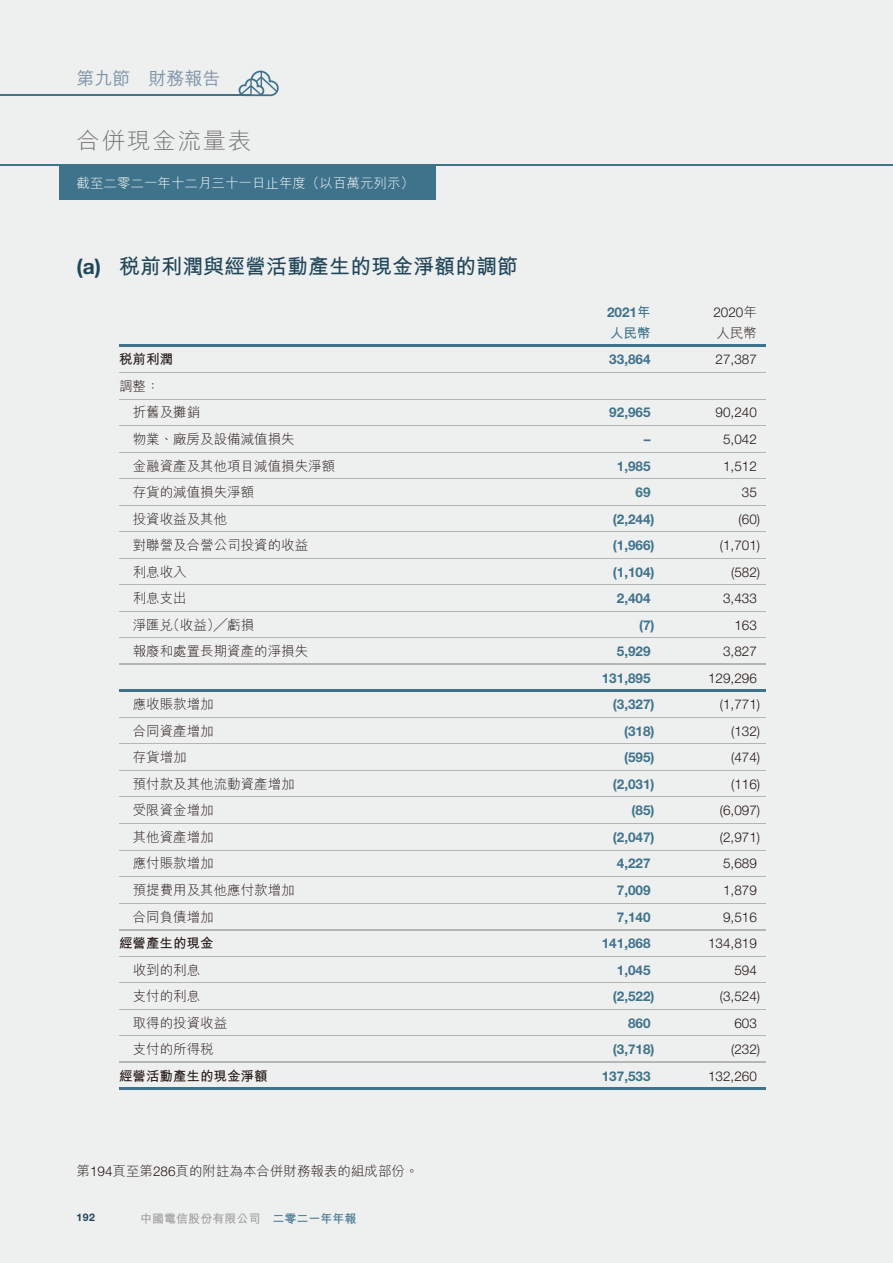
<style>
.page{position:relative;width:893px;height:1263px;background:#eeefef}
.page>*{position:absolute;margin:0;border:0;box-sizing:border-box;transform-origin:0 0}
.t1{font:22.8px "M Hei HK Light E Ten B5 H";letter-spacing:.05em;color:#717171;scale:1.05 1}
.t2{font:21px "M Hei HK Bold E Ten B5 H";color:#204659}
.t3{font:18px "M Hei HK Medium E Ten B5 H";color:#7e94a7}
.t4{font:13.5px/26.5px "M Hei HK Light E Ten B5 H";color:#231916}
.t5{font:700 13.5px "Helvetica Neue LT Std";color:#3f738c}
.t6{font:300 13.5px "Helvetica Neue LT Std";color:#231916}
.t7{font:13.5px "M Hei HK Light E Ten B5 H";color:#fff}
.t8{font:13.5px "M Hei HK Bold E Ten B5 H";color:#231916}
.t9{font:13.5px "M Hei HK Bold E Ten B5 H";color:#3f738c}
.t10{font:12px "M Hei HK Bold E Ten B5 H";color:#9f9fa0}
.t11{font:700 10.5px "Helvetica Neue LT Std";color:#204659}
.s1{font-family:"Helvetica Neue LT Std";font-weight:700}
.s2{font-family:"M Hei HK Bold E Ten B5 H";font-weight:400}
.s3{font-family:"M Hei HK Light E Ten B5 H";font-weight:400}
.s4{font-family:"Helvetica Neue LT Std";font-weight:300}
.s5{color:#3f738c}
</style>
<div class="page">
<div style="left:60px;top:165px;width:376px;height:35px;background:#3f738c"></div>
<hr style="left:0;top:164px;width:893px;height:2px;background:#3f738c">
<svg style="left:239px;top:71px;width:40px;height:25px"></svg>
<hr style="left:0;top:95px;width:250px;height:1px;background:#3f738c">
<hr style="left:119px;top:372px;width:646px;height:1px;background:#b5b5b6">
<hr style="left:119px;top:399px;width:646px;height:1px;background:#b5b5b6">
<hr style="left:119px;top:425px;width:646px;height:1px;background:#b5b5b6">
<hr style="left:119px;top:452px;width:646px;height:1px;background:#b5b5b6">
<hr style="left:119px;top:478px;width:646px;height:1px;background:#b5b5b6">
<hr style="left:119px;top:505px;width:646px;height:1px;background:#b5b5b6">
<hr style="left:119px;top:531px;width:646px;height:1px;background:#b5b5b6">
<hr style="left:119px;top:558px;width:646px;height:1px;background:#b5b5b6">
<hr style="left:119px;top:584px;width:646px;height:1px;background:#b5b5b6">
<hr style="left:119px;top:611px;width:646px;height:1px;background:#b5b5b6">
<hr style="left:119px;top:717px;width:646px;height:1px;background:#b5b5b6">
<hr style="left:119px;top:743px;width:646px;height:1px;background:#b5b5b6">
<hr style="left:119px;top:770px;width:646px;height:1px;background:#b5b5b6">
<hr style="left:119px;top:796px;width:646px;height:1px;background:#b5b5b6">
<hr style="left:119px;top:823px;width:646px;height:1px;background:#b5b5b6">
<hr style="left:119px;top:850px;width:646px;height:1px;background:#b5b5b6">
<hr style="left:119px;top:876px;width:646px;height:1px;background:#b5b5b6">
<hr style="left:119px;top:956px;width:646px;height:1px;background:#b5b5b6">
<hr style="left:119px;top:982px;width:646px;height:1px;background:#b5b5b6">
<hr style="left:119px;top:1009px;width:646px;height:1px;background:#b5b5b6">
<hr style="left:119px;top:690px;width:646px;height:2px;background:#3f738c">
<hr style="left:119px;top:345px;width:646px;height:2px;background:#3f738c">
<hr style="left:119px;top:1088px;width:646px;height:2px;background:#3f738c">
<hr style="left:119px;top:1035px;width:646px;height:1px;background:#b5b5b6">
<hr style="left:119px;top:1061px;width:646px;height:2px;background:#b5b5b6">
<hr style="left:119px;top:903px;width:646px;height:1px;background:#b5b5b6">
<hr style="left:119px;top:929px;width:646px;height:1px;background:#b5b5b6">
<hr style="left:119px;top:637px;width:646px;height:1px;background:#b5b5b6">
<hr style="left:119px;top:663px;width:646px;height:2px;background:#b5b5b6">
<h3 class="t3" style="left:77px;top:71px;width:146px">第九節 財務報告</h3>
<h1 class="t1" style="left:77px;top:132px;width:168px">合併現金流量表</h1>
<p class="t7" style="left:77px;top:178px;width:339px">截至二零二一年十二月三十一日止年度（以百萬元列示）</p>
<h2 class="t2" style="left:77px;top:258px;width:443px"><span class="s1">(a)</span> 稅前利潤與經營活動產生的現金淨額的調節</h2>
<p class="t5" style="left:607px;top:307px;width:45px">2021<span class="s2">年</span></p>
<p class="t6" style="left:713px;top:307px;width:45px">2020<span class="s3">年</span></p>
<p class="t9" style="left:610px;top:328px;width:42px">人民幣</p>
<p class="t4" style="left:716px;top:321px;width:42px">人民幣</p>
<p class="t8" style="left:119px;top:354px;width:55px">稅前利潤</p>
<p class="t5" style="left:609px;top:355px;width:43px">33,864</p>
<p class="t6" style="left:716px;top:355px;width:43px">27,387</p>
<p class="t4" style="left:133px;top:374px;width:69px;text-indent:-14px">調整：<br>折舊及攤銷</p>
<p class="t5" style="left:609px;top:408px;width:43px">92,965</p>
<p class="t6" style="left:716px;top:408px;width:43px">90,240</p>
<p class="t4" style="left:133px;top:427px;width:163px">物業、廠房及設備減值損失</p>
<p class="t5" style="left:644px;top:434px;width:8px">–</p>
<p class="t6" style="left:723px;top:434px;width:35px">5,042</p>
<p class="t4" style="left:133px;top:454px;width:204px">金融資產及其他項目減值損失淨額</p>
<p class="t5" style="left:617px;top:461px;width:35px">1,985</p>
<p class="t6" style="left:723px;top:461px;width:35px">1,512</p>
<p class="t4" style="left:133px;top:480px;width:123px">存貨的減值損失淨額</p>
<p class="t5" style="left:636px;top:487px;width:17px">69</p>
<p class="t6" style="left:742px;top:487px;width:17px">35</p>
<p class="t4" style="left:133px;top:507px;width:96px">投資收益及其他</p>
<p class="t5" style="left:613px;top:514px;width:43px">(2,244)</p>
<p class="t6" style="left:739px;top:514px;width:23px">(60)</p>
<p class="t4" style="left:133px;top:534px;width:177px">對聯營及合營公司投資的收益</p>
<p class="t5" style="left:613px;top:540px;width:43px">(1,966)</p>
<p class="t6" style="left:720px;top:540px;width:42px">(1,701)</p>
<p class="t4" style="left:133px;top:560px;width:55px">利息收入</p>
<p class="t5" style="left:613px;top:567px;width:43px">(1,104)</p>
<p class="t6" style="left:731px;top:567px;width:31px">(582)</p>
<p class="t4" style="left:133px;top:587px;width:55px">利息支出</p>
<p class="t5" style="left:617px;top:593px;width:35px">2,404</p>
<p class="t6" style="left:723px;top:593px;width:35px">3,433</p>
<p class="t4" style="left:133px;top:613px;width:123px">淨匯兌（收益）╱虧損</p>
<p class="t5" style="left:639px;top:620px;width:17px">(7)</p>
<p class="t6" style="left:734px;top:620px;width:24px">163</p>
<p class="t4" style="left:133px;top:640px;width:177px">報廢和處置長期資產的淨損失</p>
<p class="t5" style="left:617px;top:647px;width:35px">5,929</p>
<p class="t6" style="left:723px;top:647px;width:35px">3,827</p>
<p class="t5" style="left:602px;top:673px;width:50px">131,895</p>
<p class="t6" style="left:708px;top:673px;width:50px">129,296</p>
<p class="t4" style="left:133px;top:693px;width:82px">應收賬款增加</p>
<p class="t5" style="left:613px;top:700px;width:43px">(3,327)</p>
<p class="t6" style="left:720px;top:700px;width:42px">(1,771)</p>
<p class="t4" style="left:133px;top:719px;width:82px">合同資產增加</p>
<p class="t5" style="left:624px;top:726px;width:32px">(318)</p>
<p class="t6" style="left:731px;top:726px;width:31px">(132)</p>
<p class="t4" style="left:133px;top:746px;width:55px">存貨增加</p>
<p class="t5" style="left:624px;top:753px;width:32px">(595)</p>
<p class="t6" style="left:731px;top:753px;width:31px">(474)</p>
<p class="t4" style="left:133px;top:772px;width:163px">預付款及其他流動資產增加</p>
<p class="t5" style="left:613px;top:779px;width:43px">(2,031)</p>
<p class="t6" style="left:731px;top:779px;width:31px">(116)</p>
<p class="t4" style="left:133px;top:799px;width:82px">受限資金增加</p>
<p class="t5" style="left:632px;top:806px;width:25px">(85)</p>
<p class="t6" style="left:720px;top:806px;width:42px">(6,097)</p>
<p class="t4" style="left:133px;top:825px;width:82px">其他資產增加</p>
<p class="t5" style="left:613px;top:832px;width:43px">(2,047)</p>
<p class="t6" style="left:720px;top:832px;width:42px">(2,971)</p>
<p class="t4" style="left:133px;top:852px;width:82px">應付賬款增加</p>
<p class="t5" style="left:617px;top:859px;width:35px">4,227</p>
<p class="t6" style="left:723px;top:859px;width:35px">5,689</p>
<p class="t4" style="left:133px;top:878px;width:163px">預提費用及其他應付款增加</p>
<p class="t5" style="left:617px;top:885px;width:35px">7,009</p>
<p class="t6" style="left:723px;top:885px;width:35px">1,879</p>
<p class="t4" style="left:133px;top:905px;width:82px">合同負債增加</p>
<p class="t5" style="left:617px;top:912px;width:35px">7,140</p>
<p class="t6" style="left:723px;top:912px;width:35px">9,516</p>
<p class="t8" style="left:119px;top:938px;width:96px">經營產生的現金</p>
<p class="t5" style="left:602px;top:938px;width:50px">141,868</p>
<p class="t6" style="left:708px;top:938px;width:50px">134,819</p>
<p class="t4" style="left:133px;top:958px;width:69px">收到的利息</p>
<p class="t5" style="left:617px;top:965px;width:35px">1,045</p>
<p class="t6" style="left:734px;top:965px;width:24px">594</p>
<p class="t4" style="left:133px;top:984px;width:69px">支付的利息</p>
<p class="t5" style="left:613px;top:991px;width:43px">(2,522)</p>
<p class="t6" style="left:720px;top:991px;width:42px">(3,524)</p>
<p class="t4" style="left:133px;top:1011px;width:96px">取得的投資收益</p>
<p class="t5" style="left:628px;top:1018px;width:24px">860</p>
<p class="t6" style="left:734px;top:1018px;width:24px">603</p>
<p class="t4" style="left:133px;top:1038px;width:82px">支付的所得稅</p>
<p class="t5" style="left:613px;top:1044px;width:43px">(3,718)</p>
<p class="t6" style="left:731px;top:1044px;width:31px">(232)</p>
<p class="t8" style="left:119px;top:1070px;width:150px">經營活動產生的現金淨額</p>
<p class="t5" style="left:602px;top:1071px;width:50px">137,533</p>
<p class="t6" style="left:708px;top:1071px;width:50px">132,260</p>
<p class="t4" style="left:77px;top:1160px;width:344px">第<span class="s4">194</span>頁至第<span class="s4">286</span>頁的附註為本合併財務報表的組成部份。</p>
<p class="t11" style="left:77px;top:1214px;width:20px">192</p>
<p class="t10" style="left:140px;top:1214px;width:218px">中國電信股份有限公司 <span class="s5">二零二一年年報</span></p>
</div>
